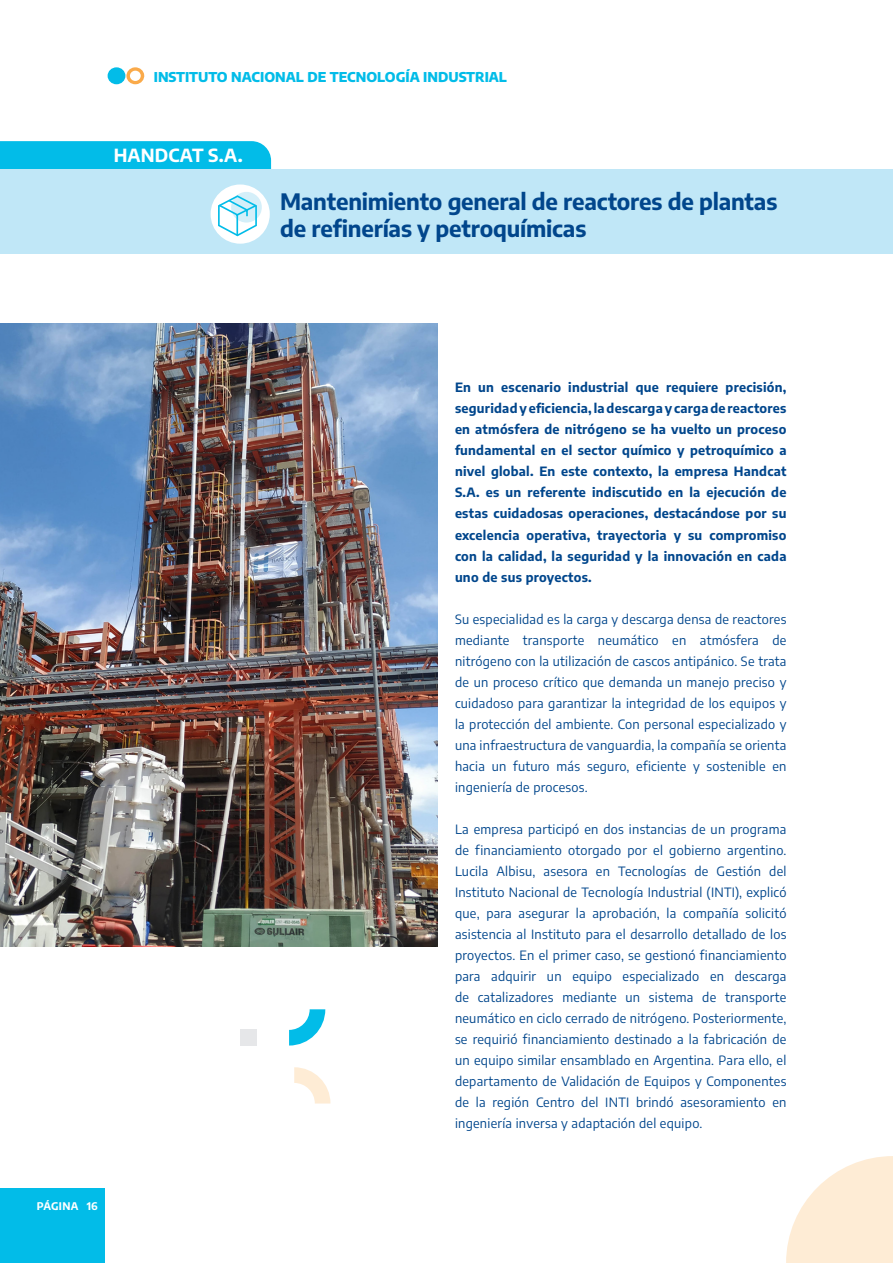
<style>
.page{position:relative;width:893px;height:1263px;background:#fff}
.page>*{position:absolute;margin:0;border:0;box-sizing:border-box;transform-origin:0 0}
.t1{font:700 22.5px/27px "Encode Sans";letter-spacing:-.01em;color:#01468c}
.t2{font:700 18px "Encode Sans";letter-spacing:.005em;color:#fff}
.t3{font:800 13.5px "Encode Sans";color:#02bce8}
.PÁRRAFO_PPAL{font:12.75px/21px "Encode Sans";letter-spacing:.02em;color:#01468c;text-align:justify}
.PÁRRAFO_PPAL-2{font:700 12.75px/21px "Encode Sans";letter-spacing:.02em;color:#01468c;text-align:justify}
.t4{font:700 10.5px "Encode Sans";letter-spacing:.015em;color:#fff}
</style>
<div class="page">
<div style="left:108px;top:67px;width:17px;height:17px;background:#02bce8;border-radius:50%"></div>
<svg style="left:126px;top:67px;width:19px;height:17px"></svg>
<div style="left:0;top:1188px;width:105px;height:75px;background:#02bce8"></div>
<div style="left:0;top:141px;width:271px;height:28px;background:#02bce8"></div>
<div style="left:0;top:169px;width:893px;height:84px;background:#c0e7f7"></div>
<div style="left:211px;top:184px;width:59px;height:60px;background:#fff;border-radius:50%"></div>
<div style="left:231px;top:192px;width:31px;height:31px;background:#d4eff9;border-radius:50%"></div>
<svg style="left:217px;top:195px;width:41px;height:42px"></svg>
<svg style="left:786px;top:1156px;width:107px;height:107px"></svg>
<img style="left:0;top:324px;width:438px;height:622px">
<svg style="left:294px;top:1067px;width:36px;height:36px"></svg>
<svg style="left:289px;top:1009px;width:36px;height:36px"></svg>
<div style="left:240px;top:1029px;width:17px;height:16px;background:#e6e7e9"></div>
<p class="t3" style="left:154px;top:68px;width:355px">INSTITUTO NACIONAL DE TECNOLOGÍA INDUSTRIAL</p>
<p class="t2" style="left:114px;top:143px;width:131px">HANDCAT S.A.</p>
<p class="t1" style="left:280px;top:187px;width:499px">Mantenimiento general de reactores de plantas de refinerías y petroquímicas</p>
<p class="t4" style="left:37px;top:1199px;width:62px">PÁGINA 16</p>
<p class="PÁRRAFO_PPAL-2" style="left:455px;top:377px;width:333px">En un escenario industrial que requiere precisión, seguridad y eficiencia, la descarga y carga de reactores en atmósfera de nitrógeno se ha vuelto un proceso fundamental en el sector químico y petroquímico a nivel global. En este contexto, la empresa Handcat S.A. es un referente indiscutido en la ejecución de estas cuidadosas operaciones, destacándose por su excelencia operativa, trayectoria y su compromiso con la calidad, la seguridad y la innovación en cada uno de sus proyectos.</p>
<p class="PÁRRAFO_PPAL" style="left:455px;top:608px;width:333px">Su especialidad es la carga y descarga densa de reactores mediante transporte neumático en atmósfera de nitrógeno con la utilización de cascos antipánico. Se trata de un proceso crítico que demanda un manejo preciso y cuidadoso para garantizar la integridad de los equipos y la protección del ambiente. Con personal especializado y una infraestructura de vanguardia, la compañía se orienta hacia un futuro más seguro, eficiente y sostenible en ingeniería de procesos.</p>
<p class="PÁRRAFO_PPAL" style="left:455px;top:818px;width:333px">La empresa participó en dos instancias de un programa de financiamiento otorgado por el gobierno argentino.<br>Lucila Albisu, asesora en Tecnologías de Gestión del Instituto Nacional de Tecnología Industrial (INTI), explicó que, para asegurar la aprobación, la compañía solicitó asistencia al Instituto para el desarrollo detallado de los proyectos. En el primer caso, se gestionó financiamiento para adquirir un equipo especializado en descarga de catalizadores mediante un sistema de transporte neumático en ciclo cerrado de nitrógeno. Posteriormente, se requirió financiamiento destinado a la fabricación de un equipo similar ensamblado en Argentina. Para ello, el departamento de Validación de Equipos y Componentes de la región Centro del INTI brindó asesoramiento en ingeniería inversa y adaptación del equipo.</p>
</div>
